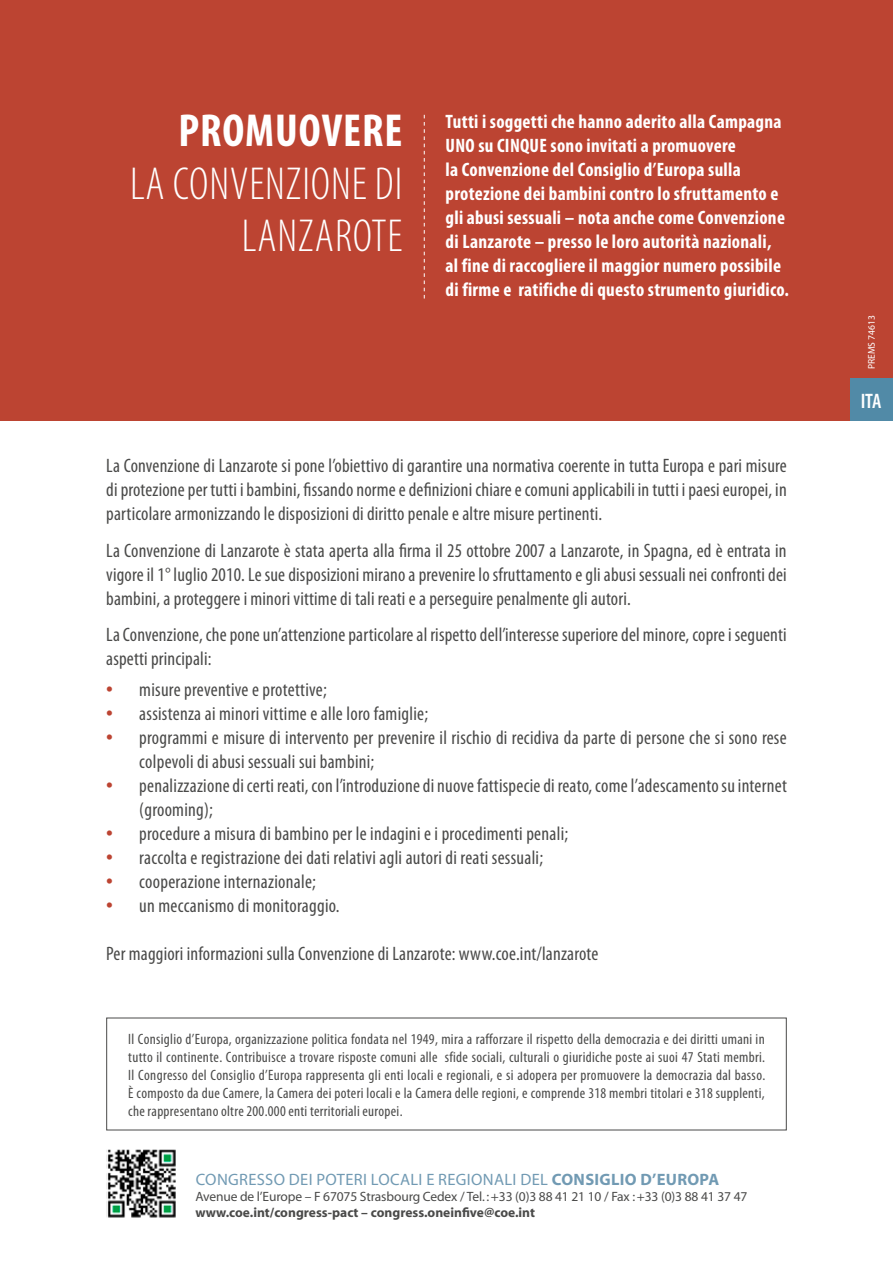
<style>
.page{position:relative;width:893px;height:1263px;background:#fff}
.page>*{position:absolute;margin:0;border:0;box-sizing:border-box;transform-origin:0 0}
.t1{font:300 condensed 46.5px/52.5px "Myriad Pro";letter-spacing:.02em;color:#fff;text-align:right}
.t2{font:700 condensed 46.5px "Myriad Pro";letter-spacing:.02em;color:#fff}
.t3{font:600 condensed 21px "Myriad Pro";color:#fff}
.t4{font:condensed 19.5px/24px "Myriad Pro";letter-spacing:.015em;color:#4a4a49}
.t5{font:700 condensed 19.5px/24px "Myriad Pro";letter-spacing:.015em;color:#fff}
.t6{font:16.5px "Myriad Pro";letter-spacing:.02em;color:#719ab3}
.t7{font:condensed 15px/18px "Myriad Pro";letter-spacing:.02em;color:#4a4a49;text-align:justify}
.t8{font:13.5px "Myriad";letter-spacing:-.01em;color:#4a4a49}
.t9{font:700 13.5px "Myriad";color:#4a4a49}
.t10{font:9.75px "Myriad Pro";color:#fff}
.s1{font-size:27px;color:#bc4432}
.s2{font-weight:700}
</style>
<div class="page">
<div style="left:0;top:0;width:893px;height:421px;background:#bc4432"></div>
<svg style="left:424px;top:115px;width:1px;height:183px"></svg>
<img style="left:106px;top:1149px;width:70px;height:69px">
<div style="left:850px;top:378px;width:42px;height:43px;background:#518aa7"></div>
<h1 class="t2" style="left:178px;top:102px;width:226px">PROMUOVERE</h1>
<h1 class="t1" style="left:130px;top:157px;width:274px">LA CONVENZIONE DI<br>LANZAROTE</h1>
<p class="t5" style="left:446px;top:109px;width:345px">Tutti i soggetti che hanno aderito alla Campagna UNO su CINQUE sono invitati a promuovere<br>la Convenzione del Consiglio d’Europa sulla protezione dei bambini contro lo sfruttamento e gli abusi sessuali – nota anche come Convenzione di Lanzarote – presso le loro autorità nazionali,<br>al fine di raccogliere il maggior numero possibile di firme e ratifiche di questo strumento giuridico.</p>
<p class="t4" style="left:106px;top:453px;width:682px;text-align:justify">La Convenzione di Lanzarote si pone l’obiettivo di garantire una normativa coerente in tutta Europa e pari misure di protezione per tutti i bambini, fissando norme e definizioni chiare e comuni applicabili in tutti i paesi europei, in particolare armonizzando le disposizioni di diritto penale e altre misure pertinenti.</p>
<p class="t4" style="left:106px;top:538px;width:682px;text-align:justify">La Convenzione di Lanzarote è stata aperta alla firma il 25 ottobre 2007 a Lanzarote, in Spagna, ed è entrata in vigore il 1° luglio 2010. Le sue disposizioni mirano a prevenire lo sfruttamento e gli abusi sessuali nei confronti dei bambini, a proteggere i minori vittime di tali reati e a perseguire penalmente gli autori.</p>
<p class="t4" style="left:106px;top:623px;width:682px">La Convenzione, che pone un’attenzione particolare al rispetto dell’interesse superiore del minore, copre i seguenti aspetti principali:</p>
<p class="t4" style="left:106px;top:677px;width:222px"><span class="s1">•</span> misure preventive e protettive;</p>
<p class="t4" style="left:106px;top:701px;width:323px"><span class="s1">•</span> assistenza ai minori vittime e alle loro famiglie;</p>
<p class="t4" style="left:139px;top:725px;width:649px;text-indent:-33px"><span class="s1">•</span> programmi e misure di intervento per prevenire il rischio di recidiva da parte di persone che si sono rese colpevoli di abusi sessuali sui bambini;</p>
<p class="t4" style="left:139px;top:773px;width:649px;text-indent:-33px"><span class="s1">•</span> penalizzazione di certi reati, con l’introduzione di nuove fattispecie di reato, come l’adescamento su internet (grooming);</p>
<p class="t4" style="left:106px;top:821px;width:463px"><span class="s1">•</span> procedure a misura di bambino per le indagini e i procedimenti penali;</p>
<p class="t4" style="left:106px;top:845px;width:438px"><span class="s1">•</span> raccolta e registrazione dei dati relativi agli autori di reati sessuali;</p>
<p class="t4" style="left:106px;top:869px;width:211px"><span class="s1">•</span> cooperazione internazionale;</p>
<p class="t4" style="left:106px;top:893px;width:235px"><span class="s1">•</span> un meccanismo di monitoraggio.</p>
<p class="t4" style="left:106px;top:941px;width:494px">Per maggiori informazioni sulla Convenzione di Lanzarote: www.coe.int/lanzarote</p>
<p class="t7" style="left:128px;top:1029px;width:638px">Il Consiglio d’Europa, organizzazione politica fondata nel 1949, mira a rafforzare il rispetto della democrazia e dei diritti umani in tutto il continente. Contribuisce a trovare risposte comuni alle sfide sociali, culturali o giuridiche poste ai suoi 47 Stati membri.<br>Il Congresso del Consiglio d’Europa rappresenta gli enti locali e regionali, e si adopera per promuovere la democrazia dal basso.<br>È composto da due Camere, la Camera dei poteri locali e la Camera delle regioni, e comprende 318 membri titolari e 318 supplenti, che rappresentano oltre 200.000 enti territoriali europei.</p>
<p class="t6" style="left:196px;top:1169px;width:525px">CONGRESSO DEI POTERI LOCALI E REGIONALI DEL <span class="s2">CONSIGLIO D’EUROPA</span></p>
<p class="t8" style="left:196px;top:1190px;width:553px">Avenue de l’Europe – F 67075 Strasbourg Cedex / Tel. : +33 (0)3 88 41 21 10 / Fax : +33 (0)3 88 41 37 47</p>
<p class="t9" style="left:196px;top:1206px;width:341px">www.coe.int/congress-pact – congress.oneinfive@coe.int</p>
<p class="t10" style="left:865px;top:369px;width:55px;rotate:-90deg">PREMS 74613</p>
<p class="t3" style="left:861px;top:388px;width:22px">ITA</p>
</div>
